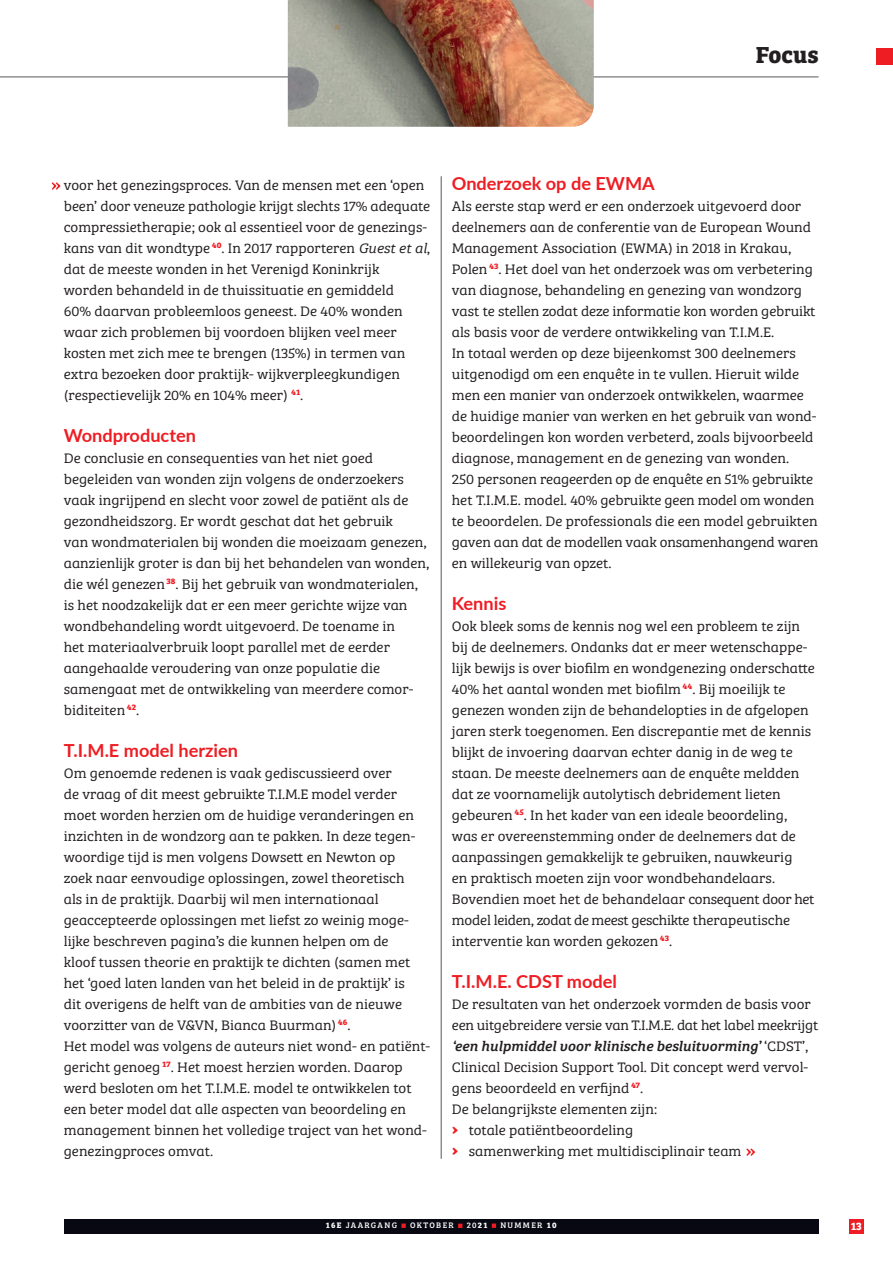
<style>
.page{position:relative;width:893px;height:1263px;background:#fff}
.page>*{position:absolute;margin:0;border:0;box-sizing:border-box;transform-origin:0 0}
.t1{font:700 24px "Bree Serif";color:#231f20}
.t2{font:700 18px "Lato";color:#ee1d23}
.t3{font:14.25px/21px "Bree Serif Lt";color:#231f20;scale:1.05 1}
.t4{font:italic 14.25px "Bree Serif";letter-spacing:-.005em;color:#231f20;scale:1.05 1}
.t5{font:700 11.25px "Bree Serif";color:#fff}
.t6{font:8.25px "Bree Serif";letter-spacing:.16em;color:#fff}
.s1{font-style:italic}
.s2{font-family:"Bree Serif Lt";font-style:normal}
.s3{font-family:"Bree Serif";font-weight:700;font-size:18px;color:#ee1d23}
.s4{font-weight:700}
</style>
<div class="page">
<div style="left:64px;top:1219px;width:755px;height:14px;background:#080813"></div>
<div style="left:849px;top:1219px;width:14px;height:14px;background:#ee1d23"></div>
<svg style="left:401px;top:1223px;width:5px;height:5px"></svg>
<svg style="left:458px;top:1224px;width:4px;height:4px"></svg>
<svg style="left:492px;top:1223px;width:4px;height:5px"></svg>
<div style="left:876px;top:48px;width:17px;height:17px;background:#ee1d23"></div>
<hr style="left:0;top:77px;width:818px;height:1px;background:#57585a">
<svg style="left:52px;top:182px;width:8px;height:8px"></svg>
<hr style="left:441px;top:176px;width:1px;height:983px;background:#57585a">
<img style="left:288px;top:0;width:306px;height:127px">
<svg style="left:746px;top:1148px;width:9px;height:8px"></svg>
<h1 class="t1" style="left:756px;top:36px;width:64px">Focus</h1>
<p class="t3" style="left:64px;top:174px;width:350px">voor het genezingsproces. Van de mensen met een ‘open been’ door veneuze pathologie krijgt slechts 17% adequate compressietherapie; ook al essentieel voor de genezings&shy;kans van dit wondtype <sup>40</sup>. In 2017 rapporteren <span class="s1">Guest et al</span>, dat de meeste wonden in het Verenigd Koninkrijk worden behandeld in de thuissituatie en gemiddeld<br>60% daarvan probleemloos geneest. De 40% wonden waar zich problemen bij voordoen blijken veel meer kosten met zich mee te brengen (135%) in termen van extra bezoeken door praktijk- wijkverpleegkundigen (respectievelijk 20% en 104% meer) <sup>41</sup>.</p>
<p class="t2" style="left:64px;top:422px;width:134px">Wondproducten</p>
<p class="t3" style="left:64px;top:447px;width:350px">De conclusie en consequenties van het niet goed begeleiden van wonden zijn volgens de onderzoekers vaak ingrijpend en slecht voor zowel de patiënt als de gezondheidszorg. Er wordt geschat dat het gebruik<br>van wondmaterialen bij wonden die moeizaam genezen, aanzienlijk groter is dan bij het behandelen van wonden, die wél genezen <sup>38</sup>. Bij het gebruik van wondmaterialen, is het noodzakelijk dat er een meer gerichte wijze van wondbehandeling wordt uitgevoerd. De toename in<br>het materiaalverbruik loopt parallel met de eerder aangehaalde veroudering van onze populatie die samengaat met de ontwikkeling van meerdere comor&shy;biditeiten <sup>42</sup>.</p>
<p class="t2" style="left:64px;top:737px;width:176px">T.I.M.E model herzien</p>
<p class="t3" style="left:64px;top:762px;width:351px">Om genoemde redenen is vaak gediscussieerd over<br>de vraag of dit meest gebruikte T.I.M.E model verder moet worden herzien om de huidige veranderingen en inzichten in de wondzorg aan te pakken. In deze tegen&shy;woordige tijd is men volgens Dowsett en Newton op<br>zoek naar eenvoudige oplossingen, zowel theoretisch<br>als in de praktijk. Daarbij wil men internationaal geaccepteerde oplossingen met liefst zo weinig moge&shy;lijke beschreven pagina’s die kunnen helpen om de<br>kloof tussen theorie en praktijk te dichten (samen met het ‘goed laten landen van het beleid in de praktijk’ is<br>dit overigens de helft van de ambities van de nieuwe voorzitter van de V&amp;VN, Bianca Buurman) <sup>46</sup>.<br>Het model was volgens de auteurs niet wond- en patiënt&shy;gericht genoeg <sup>17</sup>. Het moest herzien worden. Daarop werd besloten om het T.I.M.E. model te ontwikkelen tot een beter model dat alle aspecten van beoordeling en management binnen het volledige traject van het wond&shy;genezingproces omvat.</p>
<p class="t2" style="left:452px;top:170px;width:205px">Onderzoek op de EWMA</p>
<p class="t3" style="left:452px;top:195px;width:351px">Als eerste stap werd er een onderzoek uitgevoerd door deelnemers aan de conferentie van de European Wound Management Association (EWMA) in 2018 in Krakau, Polen <sup>43</sup>. Het doel van het onderzoek was om verbetering van diagnose, behandeling en genezing van wondzorg vast te stellen zodat deze informatie kon worden gebruikt als basis voor de verdere ontwikkeling van T.I.M.E.<br>In totaal werden op deze bijeenkomst 300 deelnemers uitgenodigd om een enquête in te vullen. Hieruit wilde men een manier van onderzoek ontwikkelen, waarmee de huidige manier van werken en het gebruik van wond&shy;beoordelingen kon worden verbeterd, zoals bijvoorbeeld diagnose, management en de genezing van wonden.<br>250 personen reageerden op de enquête en 51% gebruikte het T.I.M.E. model. 40% gebruikte geen model om wonden te beoordelen. De professionals die een model gebruikten gaven aan dat de modellen vaak onsamenhangend waren en willekeurig van opzet.</p>
<p class="t2" style="left:452px;top:590px;width:56px">Kennis</p>
<p class="t3" style="left:452px;top:615px;width:347px">Ook bleek soms de kennis nog wel een probleem te zijn bij de deelnemers. Ondanks dat er meer wetenschappe&shy;lijk bewijs is over biofilm en wondgenezing onderschatte 40% het aantal wonden met biofilm <sup>44</sup>. Bij moeilijk te genezen wonden zijn de behandelopties in de afgelopen jaren sterk toegenomen. Een discrepantie met de kennis blijkt de invoering daarvan echter danig in de weg te staan. De meeste deelnemers aan de enquête meldden dat ze voornamelijk autolytisch debridement lieten gebeuren <sup>45</sup>. In het kader van een ideale beoordeling, was er overeenstemming onder de deelnemers dat de aanpassingen gemakkelijk te gebruiken, nauwkeurig<br>en praktisch moeten zijn voor wondbehandelaars.<br>Bovendien moet het de behandelaar consequent door het model leiden, zodat de meest geschikte therapeutische interventie kan worden gekozen <sup>43</sup>.</p>
<p class="t2" style="left:452px;top:968px;width:167px">T.I.M.E. CDST model</p>
<p class="t3" style="left:452px;top:993px;width:351px">De resultaten van het onderzoek vormden de basis voor een uitgebreidere versie van T.I.M.E. dat het label meekrijgt</p>
<p class="t4" style="left:452px;top:1035px;width:341px">‘een hulpmiddel voor klinische besluitvorming’ <span class="s2">‘CDST’,</span></p>
<p class="t3" style="left:452px;top:1056px;width:341px">Clinical Decision Support Tool. Dit concept werd vervol&shy;gens beoordeeld en verfijnd <sup>47</sup>.<br>De belangrijkste elementen zijn:<br><span class="s3">›</span> totale patiëntbeoordeling<br><span class="s3">›</span> samenwerking met multidisciplinair team</p>
<p class="t6" style="left:326px;top:1219px;width:73px"><span class="s4">16E</span> JAARGANG</p>
<p class="t6" style="left:410px;top:1219px;width:45px">OKTOBER</p>
<p class="t6" style="left:467px;top:1219px;width:22px">20<span class="s4">21</span></p>
<p class="t6" style="left:500px;top:1219px;width:58px">NUMMER <span class="s4">10</span></p>
<p class="t5" style="left:851px;top:1217px;width:13px">13</p>
</div>
